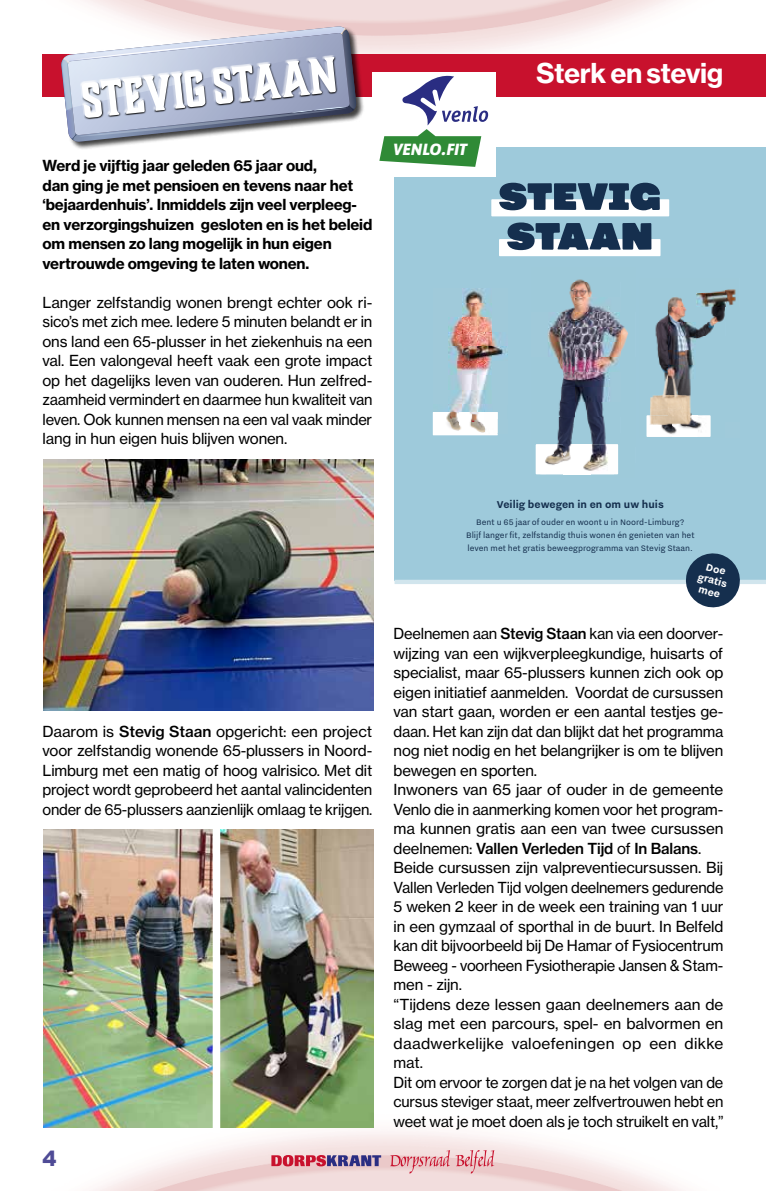
<style>
.page{position:relative;width:766px;height:1191px;background:#fff}
.page>*{position:absolute;margin:0;border:0;box-sizing:border-box;transform-origin:0 0}
.t1{font:700 46.5px "Boucherie Block";color:#fff}
.t2{font:27px "N Haas Grotesk TX Pro 75 Bd";letter-spacing:-.02em;color:#fff}
.t3{font:900 21px "Arial";color:#4f4b96}
.t4{font:italic 800 15.9px "URW Form Semi Cond";color:#fff}
.t5{font:15px/19.5px "N Haas Grotesk TX Pro 55 Rg";letter-spacing:-.015em;color:#000;text-align:justify}
.t6{font:15px/19.5px "N Haas Grotesk TX Pro 75 Bd";letter-spacing:-.01em;color:#000}
.t7{font:15px "N Haas Grotesk TX Pro 65 Md";letter-spacing:-.01em;color:#000}
.t8{font:700 12.3px "Nitti Grotesk";color:#152f4e}
.t9{font:700 12.3px/11.9px "Nitti Grotesk";color:#fff;text-align:center}
.t10{font:9.9px/12.9px "Nitti Grotesk";color:#152f4e;text-align:center}
.s1{font-family:"N Haas Grotesk TX Pro 65 Md"}
.s2{font-family:"N Haas Grotesk TX Pro 55 Rg"}
</style>
<div class="page">
<img style="left:43px;top:1109px;width:639px;height:82px">
<img style="left:42px;top:0;width:724px;height:82px">
<svg style="left:271px;top:1155px;width:110px;height:11px"></svg>
<svg style="left:390px;top:1150px;width:104px;height:23px"></svg>
<div style="left:43px;top:54px;width:722px;height:43px;background:#c8112d"></div>
<div style="left:61px;top:27px;width:304px;height:123px;background:#000;opacity:.75"></div>
<svg style="left:61px;top:26px;width:295px;height:116px"></svg>
<div style="left:394px;top:147px;width:371px;height:469px;background:#9ecadb"></div>
<div style="left:394px;top:581px;width:371px;height:35px;background:#fff"></div>
<hr style="left:394px;top:580px;width:371px;height:4px;background:#d1e5ed">
<div style="left:491px;top:199px;width:178px;height:17px;background:#fff"></div>
<div style="left:499px;top:239px;width:161px;height:17px;background:#fff"></div>
<svg style="left:499px;top:183px;width:160px;height:27px"></svg>
<svg style="left:507px;top:222px;width:144px;height:28px"></svg>
<img style="left:650px;top:290px;width:75px;height:118px">
<img style="left:725px;top:289px;width:11px;height:18px">
<img style="left:650px;top:408px;width:18px;height:7px">
<img style="left:668px;top:408px;width:24px;height:7px">
<img style="left:710px;top:415px;width:1px;height:22px">
<img style="left:646px;top:415px;width:64px;height:22px">
<svg style="left:432px;top:412px;width:65px;height:23px"></svg>
<img style="left:448px;top:289px;width:59px;height:116px">
<img style="left:448px;top:405px;width:37px;height:7px">
<img style="left:497px;top:419px;width:1px;height:15px">
<img style="left:433px;top:412px;width:64px;height:22px">
<svg style="left:682px;top:553px;width:60px;height:55px"></svg>
<img style="left:548px;top:279px;width:80px;height:168px">
<img style="left:618px;top:447px;width:1px;height:15px">
<img style="left:546px;top:474px;width:44px;height:1px">
<img style="left:590px;top:462px;width:29px;height:13px">
<img style="left:535px;top:444px;width:83px;height:30px">
<div style="left:372px;top:72px;width:124px;height:104px;background:#fff"></div>
<svg style="left:379px;top:75px;width:109px;height:92px"></svg>
<img style="left:44px;top:459px;width:329px;height:251px">
<img style="left:44px;top:829px;width:329px;height:298px">
<div style="left:213px;top:826px;width:7px;height:307px;background:#fff"></div>
<h1 class="t1" style="left:78px;top:71px;width:258px;rotate:-6deg">STEVIG STAAN</h1>
<p class="t6" style="left:43px;top:156px;width:331px">Werd je vijftig jaar geleden 65 jaar oud,<br>dan ging je met pensioen en tevens naar het ‘bejaardenhuis’. Inmiddels zijn veel verpleeg&shy;en verzorgingshuizen gesloten en is het beleid om mensen zo lang mogelijk in hun eigen vertrouwde omgeving te laten wonen.</p>
<p class="t5" style="left:43px;top:292px;width:331px">Langer zelfstandig wonen brengt echter ook ri&shy;sico’s met zich mee. Iedere 5 minuten belandt er in ons land een 65-plusser in het ziekenhuis na een val. Een valongeval heeft vaak een grote impact op het dagelijks leven van ouderen. Hun zelfred&shy;zaamheid vermindert en daarmee hun kwaliteit van leven. Ook kunnen mensen na een val vaak minder lang in hun eigen huis blijven wonen.</p>
<p class="t5" style="left:43px;top:721px;width:331px">Daarom is <span class="s1">Stevig Staan</span> opgericht: een project voor zelfstandig wonende 65-plussers in Noord-Limburg met een matig of hoog valrisico. Met dit project wordt geprobeerd het aantal valincidenten onder de 65-plussers aanzienlijk omlaag te krijgen.</p>
<h3 class="t3" style="left:43px;top:1143px;width:16px">4</h3>
<p class="t4" style="left:392px;top:138px;width:75px">VENLO.FIT</p>
<h2 class="t2" style="left:536px;top:56px;width:189px">Sterk en stevig</h2>
<p class="t8" style="left:496px;top:497px;width:168px">Veilig bewegen in en om uw huis</p>
<p class="t10" style="left:466px;top:515px;width:230px">Bent u 65 jaar of ouder en woont u in Noord-Limburg?<br>Blijf langer fit, zelfstandig thuis wonen én genieten van het leven met het gratis beweegprogramma van Stevig Staan.</p>
<p class="t9" style="left:703px;top:559px;width:32px;rotate:16deg">Doe gratis mee</p>
<p class="t5" style="left:393px;top:624px;width:331px;text-align:left">Deelnemen aan <span class="s1">Stevig Staan</span> kan via een doorver&shy;wijzing van een wijkverpleegkundige, huisarts of specialist, maar 65-plussers kunnen zich ook op eigen initiatief aanmelden. Voordat de cursussen van start gaan, worden er een aantal testjes ge&shy;daan. Het kan zijn dat dan blijkt dat het programma nog niet nodig en het belangrijker is om te blijven bewegen en sporten.<br>Inwoners van 65 jaar of ouder in de gemeente Venlo die in aanmerking komen voor het program&shy;ma kunnen gratis aan een van twee cursussen</p>
<p class="t7" style="left:393px;top:839px;width:309px"><span class="s2">deelnemen:</span> Vallen Verleden Tijd <span class="s2">of</span> In Balans<span class="s2">.</span></p>
<p class="t5" style="left:393px;top:858px;width:331px;text-align:left">Beide cursussen zijn valpreventiecursussen. Bij Vallen Verleden Tijd volgen deelnemers gedurende 5 weken 2 keer in de week een training van 1 uur in een gymzaal of sporthal in de buurt. In Belfeld kan dit bijvoorbeeld bij De Hamar of Fysiocentrum Beweeg - voorheen Fysiotherapie Jansen &amp; Stam&shy;men - zijn.<br>“Tijdens deze lessen gaan deelnemers aan de slag met een parcours, spel- en balvormen en daadwerkelijke valoefeningen op een dikke mat.<br>Dit om ervoor te zorgen dat je na het volgen van de cursus steviger staat, meer zelfvertrouwen hebt en weet wat je moet doen als je toch struikelt en valt,”</p>
</div>
